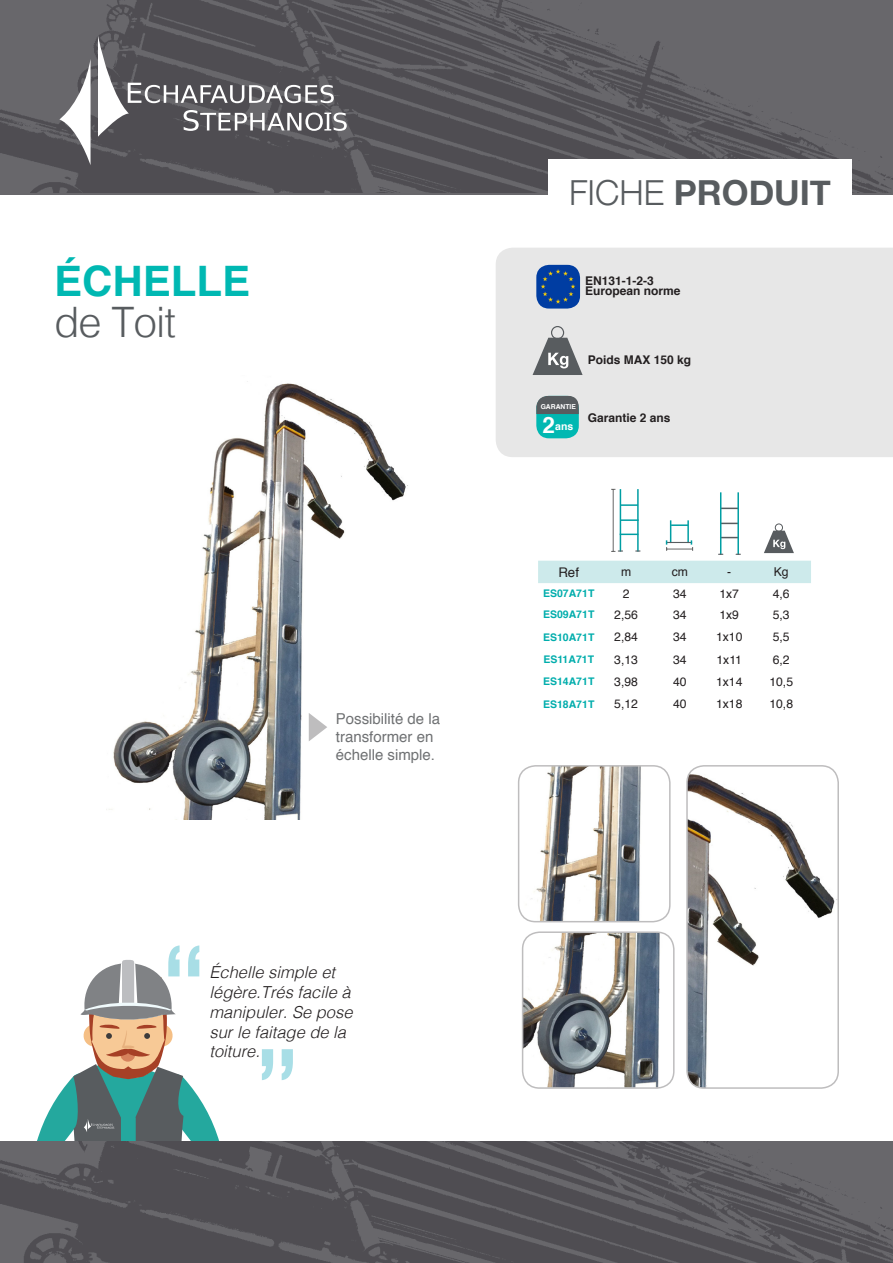
<style>
.page{position:relative;width:893px;height:1263px;background:#fff}
.page>*{position:absolute;margin:0;border:0;box-sizing:border-box;transform-origin:0 0}
.t1{font:700 42px/40.5px "Helvetica";color:#00b8b2}
.t2{font:700 34.5px "Helvetica Neue";color:#585c5f}
.t3{font:700 22.5px "Helvetica";color:#fff}
.t4{font:italic 300 16.5px/19.8px "Helvetica";color:#231f20}
.t5{font:15px/18px "Helvetica";color:#6f7173}
.t6{font:13.35px "Helvetica";color:#231f20}
.t7{font:12.15px "Helvetica";color:#231f20}
.t8{font:700 12px "Helvetica";color:#231f20}
.t9{font:700 10.5px "Helvetica";color:#00adac}
.t10{font:700 10.5px "Helvetica";color:#fff}
.t11{font:700 6.75px "Helvetica";color:#fff}
.s1{font-weight:300;color:#585c5f}
.s2{font-weight:300}
</style>
<div class="page">
<svg style="left:0;top:0;width:893px;height:195px;fill:#646368"></svg>
<svg style="left:59px;top:59px;width:32px;height:106px"></svg>
<svg style="left:98px;top:36px;width:249px;height:101px"></svg>
<div style="left:548px;top:159px;width:304px;height:71px;background:#fff"></div>
<div style="left:496px;top:248px;width:397px;height:209px;background:#e7e7e7"></div>
<div style="left:551px;top:326px;width:13px;height:13px;border:1px solid #585c5f;border-radius:50%"></div>
<svg style="left:533px;top:338px;width:50px;height:37px"></svg>
<div style="left:536px;top:396px;width:43px;height:42px;background:#00b8b2;border-radius:13px"></div>
<svg style="left:536px;top:394px;width:43px;height:20px"></svg>
<div style="left:538px;top:561px;width:273px;height:22px;background:#cdeaeb"></div>
<div style="left:775px;top:524px;width:8px;height:8px;border:1px solid #585c5f;border-radius:50%"></div>
<svg style="left:764px;top:531px;width:30px;height:22px"></svg>
<svg style="left:621px;top:504px;width:16px;height:2px"></svg>
<svg style="left:621px;top:519px;width:16px;height:2px"></svg>
<svg style="left:621px;top:534px;width:16px;height:1px"></svg>
<hr style="left:613px;top:489px;width:1px;height:62px;background:#666">
<hr style="left:620px;top:489px;width:1px;height:63px;background:#009ea3">
<hr style="left:637px;top:489px;width:2px;height:63px;background:#009ea3">
<svg style="left:721px;top:508px;width:16px;height:1px"></svg>
<svg style="left:721px;top:523px;width:16px;height:1px"></svg>
<svg style="left:721px;top:537px;width:16px;height:1px"></svg>
<hr style="left:720px;top:492px;width:1px;height:63px;background:#009ea3">
<hr style="left:737px;top:492px;width:2px;height:63px;background:#009ea3">
<svg style="left:611px;top:550px;width:12px;height:2px"></svg>
<img style="left:523px;top:934px;width:149px;height:152px">
<div style="left:522px;top:931px;width:153px;height:158px;border:2px solid #bebdbe;border-radius:17px"></div>
<img style="left:689px;top:766px;width:149px;height:320px">
<div style="left:686px;top:765px;width:153px;height:324px;border:2px solid #bebdbe;border-radius:17px"></div>
<img style="left:519px;top:768px;width:149px;height:154px">
<div style="left:518px;top:765px;width:153px;height:157px;border:2px solid #bebdbe;border-radius:17px"></div>
<svg style="left:262px;top:1049px;width:11px;height:31px"></svg>
<svg style="left:282px;top:1049px;width:11px;height:31px"></svg>
<img style="left:109px;top:381px;width:299px;height:438px">
<svg style="left:309px;top:713px;width:18px;height:28px"></svg>
<svg style="left:37px;top:945px;width:182px;height:196px"></svg>
<svg style="left:0;top:1141px;width:893px;height:122px;fill:#4f4d52"></svg>
<img style="left:536px;top:265px;width:44px;height:44px">
<svg style="left:666px;top:520px;width:27px;height:31px"></svg>
<p class="t1" style="left:54px;top:262px;width:198px">ÉCHELLE <span class="s1">de Toit</span></p>
<p class="t5" style="left:336px;top:710px;width:106px">Possibilité de la transformer en échelle simple.</p>
<p class="t4" style="left:209px;top:961px;width:145px">Échelle simple et légère.Trés facile à manipuler. Se pose sur le faitage de la toiture.</p>
<p class="t2" style="left:569px;top:166px;width:263px"><span class="s2">FICHE</span> PRODUIT</p>
<p class="t8" style="left:585px;top:271px;width:70px">EN131-1-2-3</p>
<p class="t8" style="left:585px;top:281px;width:97px">European norme</p>
<p class="t8" style="left:588px;top:350px;width:105px">Poids MAX 150 kg</p>
<p class="t11" style="left:541px;top:401px;width:37px">GARANTIE</p>
<p class="t3" style="left:543px;top:407px;width:14px">2</p>
<p class="t10" style="left:555px;top:418px;width:20px">ans</p>
<p class="t8" style="left:588px;top:408px;width:84px">Garantie 2 ans</p>
<p class="t6" style="left:558px;top:562px;width:22px">Ref</p>
<p class="t7" style="left:621px;top:563px;width:12px">m</p>
<p class="t7" style="left:672px;top:563px;width:18px">cm</p>
<p class="t7" style="left:727px;top:563px;width:6px">-</p>
<p class="t7" style="left:774px;top:563px;width:16px">Kg</p>
<p class="t9" style="left:543px;top:585px;width:53px">ES07A71T</p>
<p class="t7" style="left:623px;top:584px;width:8px">2</p>
<p class="t7" style="left:673px;top:584px;width:15px">34</p>
<p class="t7" style="left:719px;top:584px;width:21px">1x7</p>
<p class="t7" style="left:773px;top:584px;width:18px">4,6</p>
<p class="t9" style="left:543px;top:606px;width:53px">ES09A71T</p>
<p class="t7" style="left:614px;top:605px;width:25px">2,56</p>
<p class="t7" style="left:673px;top:605px;width:15px">34</p>
<p class="t7" style="left:719px;top:605px;width:21px">1x9</p>
<p class="t7" style="left:773px;top:605px;width:18px">5,3</p>
<p class="t9" style="left:543px;top:628px;width:53px">ES10A71T</p>
<p class="t7" style="left:614px;top:627px;width:25px">2,84</p>
<p class="t7" style="left:673px;top:627px;width:15px">34</p>
<p class="t7" style="left:716px;top:627px;width:28px">1x10</p>
<p class="t7" style="left:773px;top:627px;width:18px">5,5</p>
<p class="t9" style="left:543px;top:651px;width:52px">ES11A71T</p>
<p class="t7" style="left:614px;top:650px;width:25px">3,13</p>
<p class="t7" style="left:673px;top:650px;width:15px">34</p>
<p class="t7" style="left:716px;top:650px;width:27px">1x11</p>
<p class="t7" style="left:773px;top:650px;width:18px">6,2</p>
<p class="t9" style="left:543px;top:673px;width:53px">ES14A71T</p>
<p class="t7" style="left:614px;top:672px;width:25px">3,98</p>
<p class="t7" style="left:673px;top:672px;width:15px">40</p>
<p class="t7" style="left:716px;top:672px;width:28px">1x14</p>
<p class="t7" style="left:769px;top:672px;width:25px">10,5</p>
<p class="t9" style="left:543px;top:696px;width:53px">ES18A71T</p>
<p class="t7" style="left:614px;top:695px;width:25px">5,12</p>
<p class="t7" style="left:673px;top:695px;width:15px">40</p>
<p class="t7" style="left:716px;top:695px;width:28px">1x18</p>
<p class="t7" style="left:769px;top:695px;width:25px">10,8</p>
</div>
